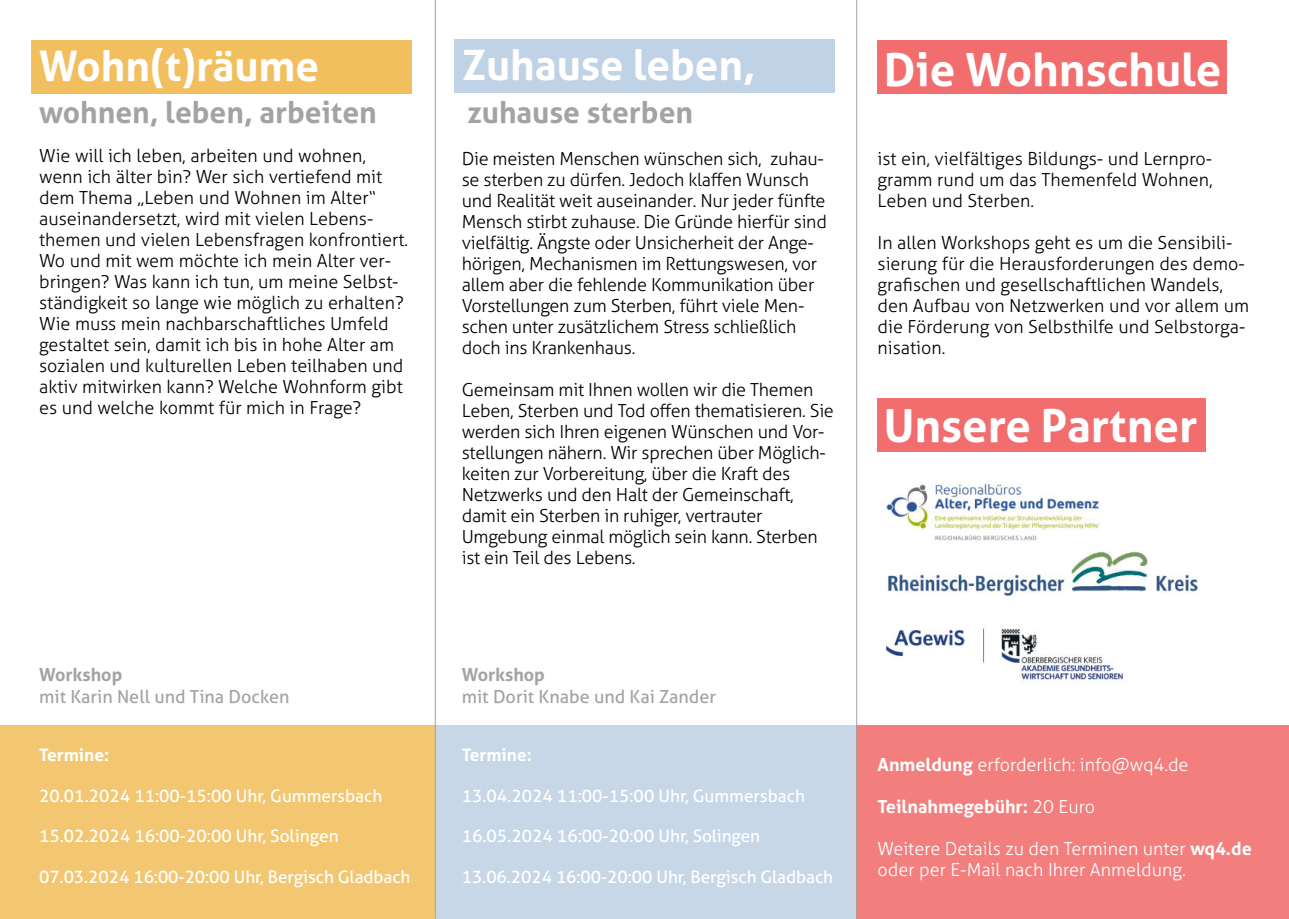
<style>
.page{position:relative;width:1289px;height:919px;background:#fff}
.page>*{position:absolute;margin:0;border:0;box-sizing:border-box;transform-origin:0 0}
.t1{font:700 45.6px "Aller";color:#fff}
.t2{font:700 42px "Aller";color:#fff}
.t3{font:700 30px "Aller";color:#a3a3a3}
.t4{font:300 18px/21px "Aller";letter-spacing:-.015em;color:#000}
.t5{font:300 18px/21px "Aller";color:#fff}
.t6{font:18px "Aller";color:#a3a3a3}
.t7{font:700 18px "Aller";color:#fff}
.t8{font:700 18px "Aller";color:#a3a3a3}
.t9{font:17.25px "Aller";color:#fff}
.t10{font:700 17.25px "Aller";color:#fff}
.s1{font-weight:700}
.s2{font-weight:300}
</style>
<div class="page">
<div style="left:435px;top:725px;width:420px;height:193px;background:#c7d7e8"></div>
<div style="left:856px;top:725px;width:432px;height:193px;background:#f37e7e"></div>
<div style="left:0;top:725px;width:435px;height:193px;background:#f3c772"></div>
<div style="left:32px;top:40px;width:380px;height:53px;background:#f2bf5e"></div>
<img style="left:886px;top:628px;width:238px;height:56px">
<div style="left:454px;top:39px;width:380px;height:54px;background:#c0d2e5"></div>
<div style="left:877px;top:41px;width:350px;height:53px;background:#f26d6d"></div>
<div style="left:877px;top:399px;width:328px;height:53px;background:#f26d6d"></div>
<img style="left:885px;top:482px;width:217px;height:59px">
<img style="left:885px;top:551px;width:314px;height:44px">
<hr style="left:435px;top:0;width:1px;height:918px;background:#a3a2a1">
<hr style="left:856px;top:0;width:1px;height:918px;background:#a3a2a1">
<h2 class="t2" style="left:39px;top:50px;width:281px">Wohn(t)räume</h2>
<h3 class="t3" style="left:39px;top:101px;width:339px">wohnen, leben, arbeiten</h3>
<h3 class="t3" style="left:467px;top:101px;width:227px">zuhause sterben</h3>
<p class="t4" style="left:39px;top:147px;width:370px">Wie will ich leben, arbeiten und wohnen, wenn ich älter bin? Wer sich vertiefend mit dem Thema „Leben und Wohnen im Alter“ auseinandersetzt, wird mit vielen Lebens&shy;themen und vielen Lebensfragen konfrontiert.<br>Wo und mit wem möchte ich mein Alter ver&shy;bringen? Was kann ich tun, um meine Selbst&shy;ständigkeit so lange wie möglich zu erhalten?<br>Wie muss mein nachbarschaftliches Umfeld gestaltet sein, damit ich bis in hohe Alter am sozialen und kulturellen Leben teilhaben und aktiv mitwirken kann? Welche Wohnform gibt es und welche kommt für mich in Frage?</p>
<h2 class="t2" style="left:462px;top:49px;width:295px">Zuhause leben,</h2>
<p class="t4" style="left:462px;top:150px;width:366px">Die meisten Menschen wünschen sich, zuhau&shy;se sterben zu dürfen. Jedoch klaffen Wunsch und Realität weit auseinander. Nur jeder fünfte Mensch stirbt zuhause. Die Gründe hierfür sind vielfältig. Ängste oder Unsicherheit der Ange&shy;hörigen, Mechanismen im Rettungswesen, vor allem aber die fehlende Kommunikation über Vorstellungen zum Sterben, führt viele Men&shy;schen unter zusätzlichem Stress schließlich doch ins Krankenhaus.</p>
<p class="t4" style="left:462px;top:381px;width:374px">Gemeinsam mit Ihnen wollen wir die Themen Leben, Sterben und Tod offen thematisieren. Sie werden sich Ihren eigenen Wünschen und Vor&shy;stellungen nähern. Wir sprechen über Möglich&shy;keiten zur Vorbereitung, über die Kraft des Netzwerks und den Halt der Gemeinschaft, damit ein Sterben in ruhiger, vertrauter Umgebung einmal möglich sein kann. Sterben ist ein Teil des Lebens.</p>
<p class="t8" style="left:39px;top:667px;width:85px">Workshop</p>
<p class="t6" style="left:39px;top:690px;width:252px">mit Karin Nell und Tina Docken</p>
<p class="t10" style="left:39px;top:748px;width:71px">Termine:</p>
<p class="t9" style="left:39px;top:789px;width:345px">20.01.2024 11:00-15:00 Uhr, Gummersbach</p>
<p class="t9" style="left:39px;top:829px;width:301px">15.02.2024 16:00-20:00 Uhr, Solingen</p>
<p class="t9" style="left:39px;top:870px;width:373px">07.03.2024 16:00-20:00 Uhr, Bergisch Gladbach</p>
<p class="t8" style="left:462px;top:667px;width:85px">Workshop</p>
<p class="t6" style="left:462px;top:690px;width:256px">mit Dorit Knabe und Kai Zander</p>
<p class="t10" style="left:462px;top:748px;width:71px">Termine:</p>
<p class="t9" style="left:462px;top:789px;width:345px">13.04.2024 11:00-15:00 Uhr, Gummersbach</p>
<p class="t9" style="left:462px;top:829px;width:300px">16.05.2024 16:00-20:00 Uhr, Solingen</p>
<p class="t9" style="left:462px;top:870px;width:373px">13.06.2024 16:00-20:00 Uhr, Bergisch Gladbach</p>
<h1 class="t1" style="left:883px;top:52px;width:339px">Die Wohnschule</h1>
<p class="t4" style="left:877px;top:150px;width:336px;text-align:justify">ist ein, vielfältiges Bildungs- und Lernpro&shy;gramm rund um das Themenfeld Wohnen, Leben und Sterben.</p>
<p class="t4" style="left:877px;top:234px;width:373px">In allen Workshops geht es um die Sensibili&shy;sierung für die Herausforderungen des demo&shy;grafischen und gesellschaftlichen Wandels, den Aufbau von Netzwerken und vor allem um die Förderung von Selbsthilfe und Selbstorga&shy;nisation.</p>
<h1 class="t1" style="left:883px;top:408px;width:315px">Unsere Partner</h1>
<p class="t5" style="left:877px;top:756px;width:312px"><span class="s1">Anmeldung</span> erforderlich: info@wq4.de</p>
<p class="t7" style="left:877px;top:800px;width:219px">Teilnahmegebühr: <span class="s2">20 Euro</span></p>
<p class="t5" style="left:877px;top:840px;width:376px">Weitere Details zu den Terminen unter <span class="s1">wq4.de </span>oder per E-Mail nach Ihrer Anmeldung.</p>
</div>
